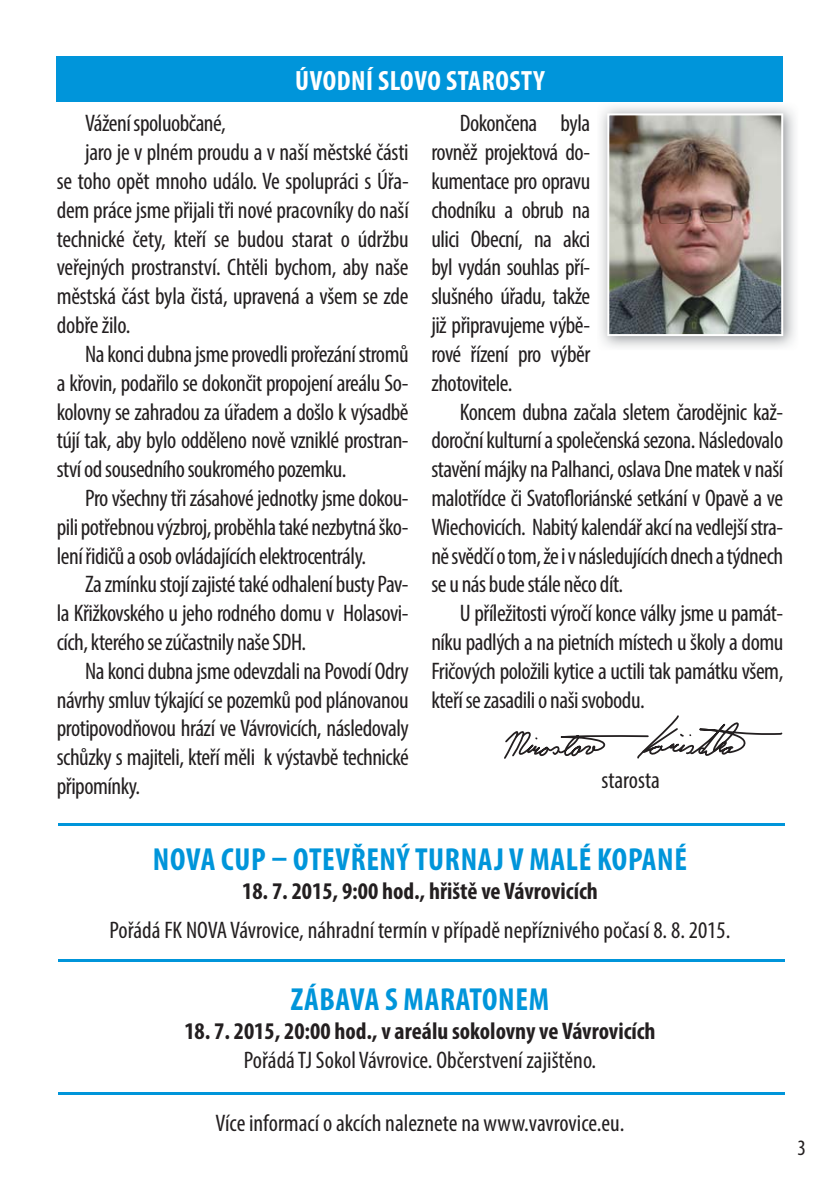
<style>
.page{position:relative;width:840px;height:1191px;background:#fff}
.page>*{position:absolute;margin:0;border:0;box-sizing:border-box;transform-origin:0 0}
.t1{font:700 condensed 32px "Myriad Pro";letter-spacing:.02em;color:#0095da}
.t2{font:700 condensed 28px "Myriad Pro";letter-spacing:.02em;color:#fff}
.t3{font:condensed 24px/28.8px "Myriad Pro";letter-spacing:-.02em;color:#231f20;text-align:justify}
.t4{font:condensed 24px "Myriad Pro";color:#231f20}
.t5{font:700 condensed 24px "Myriad Pro";color:#231f20}
.t6{font:condensed 22px "Myriad Pro";color:#231f20}
</style>
<div class="page">
<div style="left:57px;top:57px;width:725px;height:45px;background:#0095da"></div>
<svg style="left:504px;top:715px;width:279px;height:44px"></svg>
<img style="left:600px;top:106px;width:195px;height:242px">
<img style="left:607px;top:113px;width:175px;height:223px">
<hr style="left:58px;top:959px;width:726px;height:2px;background:#0095da">
<hr style="left:58px;top:1092px;width:726px;height:2px;background:#0095da">
<hr style="left:58px;top:823px;width:726px;height:2px;background:#0095da">
<p class="t2" style="left:295px;top:64px;width:251px">ÚVODNÍ SLOVO STAROSTY</p>
<p class="t3" style="left:85px;top:111px;width:142px">Vážení spoluobčané,</p>
<p class="t3" style="left:85px;top:140px;width:325px">jaro je v plném proudu a v naší městské části</p>
<p class="t3" style="left:57px;top:169px;width:353px">se toho opět mnoho událo. Ve spolupráci s Úřa-</p>
<p class="t3" style="left:57px;top:198px;width:353px">dem práce jsme přijali tři nové pracovníky do naší</p>
<p class="t3" style="left:57px;top:227px;width:353px">technické čety, kteří se budou starat o údržbu</p>
<p class="t3" style="left:57px;top:255px;width:353px">veřejných prostranství. Chtěli bychom, aby naše</p>
<p class="t3" style="left:57px;top:284px;width:353px">městská část byla čistá, upravená a všem se zde</p>
<p class="t3" style="left:57px;top:313px;width:75px">dobře žilo.</p>
<p class="t3" style="left:85px;top:342px;width:325px">Na konci dubna jsme provedli prořezání stromů</p>
<p class="t3" style="left:57px;top:371px;width:353px">a křovin, podařilo se dokončit propojení areálu So-</p>
<p class="t3" style="left:57px;top:399px;width:353px">kolovny se zahradou za úřadem a došlo k výsadbě</p>
<p class="t3" style="left:57px;top:428px;width:353px">tújí tak, aby bylo odděleno nově vzniklé prostran-</p>
<p class="t3" style="left:57px;top:457px;width:291px">ství od sousedního soukromého pozemku.</p>
<p class="t3" style="left:85px;top:486px;width:325px">Pro všechny tři zásahové jednotky jsme dokou-</p>
<p class="t3" style="left:57px;top:515px;width:353px">pili potřebnou výzbroj, proběhla také nezbytná ško-</p>
<p class="t3" style="left:57px;top:543px;width:311px">lení řidičů a osob ovládajících elektrocentrály.</p>
<p class="t3" style="left:85px;top:572px;width:325px">Za zmínku stojí zajisté také odhalení busty Pav-</p>
<p class="t3" style="left:57px;top:601px;width:353px">la Křižkovského u jeho rodného domu v Holasovi-</p>
<p class="t3" style="left:57px;top:630px;width:251px">cích, kterého se zúčastnily naše SDH.</p>
<p class="t3" style="left:85px;top:659px;width:325px">Na konci dubna jsme odevzdali na Povodí Odry</p>
<p class="t3" style="left:57px;top:687px;width:353px">návrhy smluv týkající se pozemků pod plánovanou</p>
<p class="t3" style="left:57px;top:716px;width:353px">protipovodňovou hrází ve Vávrovicích, následovaly</p>
<p class="t3" style="left:57px;top:745px;width:353px">schůzky s majiteli, kteří měli k výstavbě technické</p>
<p class="t3" style="left:57px;top:774px;width:85px">připomínky.</p>
<p class="t4" style="left:601px;top:771px;width:60px">starosta</p>
<p class="t3" style="left:431px;top:111px;width:160px;text-indent:28px">Dokončena byla rovněž projektová do&shy;kumentace pro opravu chodníku a obrub na ulici Obecní, na akci byl vydán souhlas pří&shy;slušného úřadu, takže již připravujeme výbě&shy;rové řízení pro výběr zhotovitele.</p>
<p class="t3" style="left:431px;top:399px;width:353px;text-indent:28px">Koncem dubna začala sletem čarodějnic kaž&shy;doroční kulturní a společenská sezona. Následovalo stavění májky na Palhanci, oslava Dne matek v naší malotřídce či Svatofloriánské setkání v Opavě a ve Wiechovicích. Nabitý kalendář akcí na vedlejší stra&shy;ně svědčí o tom, že i v následujících dnech a týdnech se u nás bude stále něco dít.</p>
<p class="t3" style="left:431px;top:601px;width:353px;text-indent:28px">U příležitosti výročí konce války jsme u památ&shy;níku padlých a na pietních místech u školy a domu Fričových položili kytice a uctili tak památku všem, kteří se zasadili o naši svobodu.</p>
<h1 class="t1" style="left:153px;top:840px;width:535px">NOVA CUP – OTEVŘENÝ TURNAJ V MALÉ KOPANÉ</h1>
<p class="t5" style="left:242px;top:877px;width:357px">18. 7. 2015, 9:00 hod., hřiště ve Vávrovicích</p>
<p class="t4" style="left:109px;top:920px;width:622px">Pořádá FK NOVA Vávrovice, náhradní termín v případě nepříznivého počasí 8. 8. 2015.</p>
<h1 class="t1" style="left:291px;top:980px;width:259px">ZÁBAVA S MARATONEM</h1>
<p class="t5" style="left:184px;top:1016px;width:472px">18. 7. 2015, 20:00 hod., v areálu sokolovny ve Vávrovicích</p>
<p class="t4" style="left:244px;top:1050px;width:353px">Pořádá TJ Sokol Vávrovice. Občerstvení zajištěno.</p>
<p class="t4" style="left:215px;top:1113px;width:410px">Více informací o akcích naleznete na www.vavrovice.eu.</p>
<p class="t6" style="left:797px;top:1139px;width:10px">3</p>
</div>
